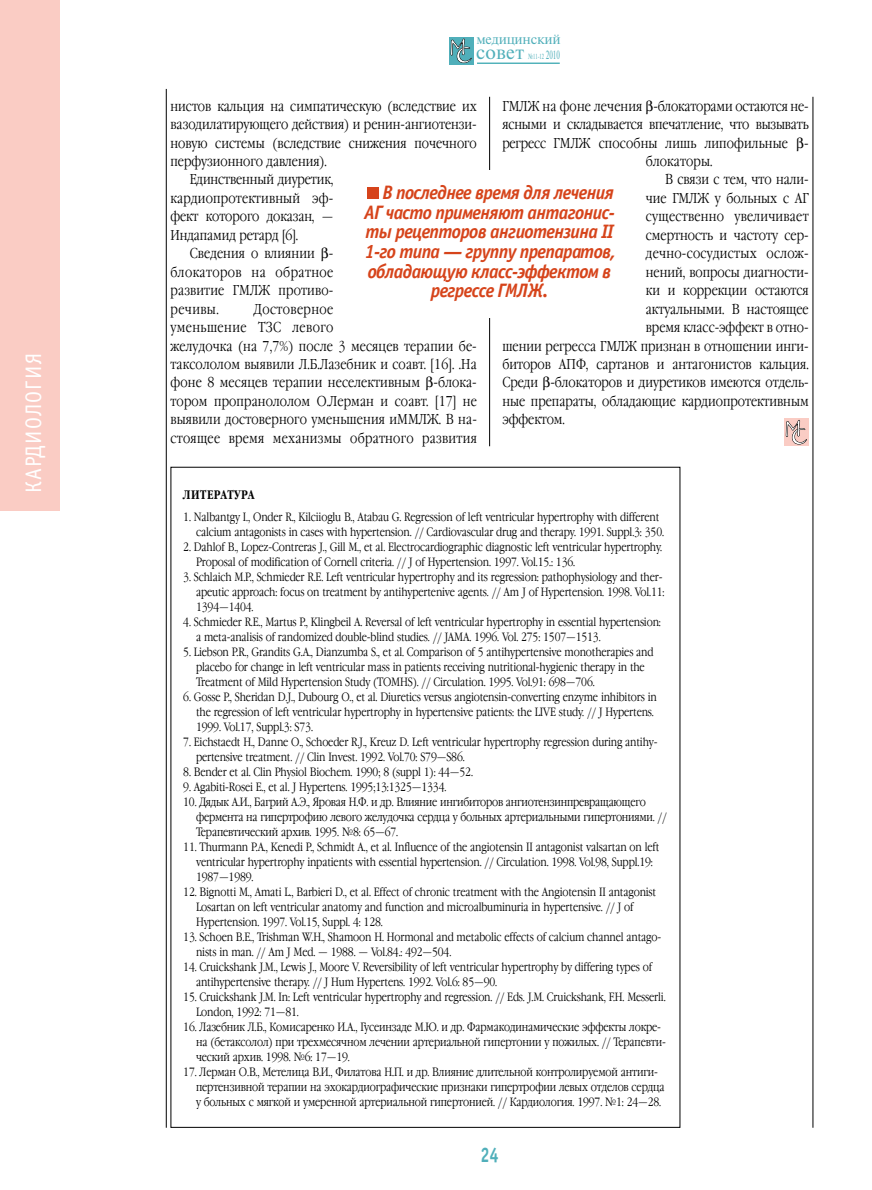
<style>
.page{position:relative;width:872px;height:1190px;background:#fff}
.page>*{position:absolute;margin:0;border:0;box-sizing:border-box;transform-origin:0 0}
.t1{font:22.5px "Officina Sans C";letter-spacing:.05em;color:#fff;scale:.95 1}
.t2{font:700 21px "Officina Sans C";color:#50afba;scale:.78 1}
.t3{font:italic 700 19.5px "Officina Sans C";letter-spacing:-.04em;color:#d6441b;scale:.95 1}
.t4{font:19.5px "Newton C";letter-spacing:.015em;color:#50afba}
.t5{font:300 14.25px/18.5px "Garamond Narrow C";color:#000}
.t6{font:300 14.25px "Garamond Narrow C";letter-spacing:.02em;color:#000}
.t7{font:300 14.25px "Garamond Narrow C";letter-spacing:.03em;color:#000}
.t8{font:13.95px "Newton C";letter-spacing:-.02em;color:#50afba}
.t9{font:700 12.3px "Garamond Narrow C";letter-spacing:.045em;color:#000;scale:.94 1}
.t10{font:300 12px/15px "Garamond Narrow C";letter-spacing:-.01em;color:#000}
.t11{font:7.5px "Newton C";color:#50afba;scale:.59 1}
.s1{font-size:12px}
</style>
<div class="page">
<div style="left:0;top:0;width:60px;height:510px;background:#faccc4"></div>
<hr style="left:489px;top:97px;width:1px;height:349px;background:#000">
<hr style="left:166px;top:89px;width:1px;height:1038px;background:#000">
<hr style="left:812px;top:97px;width:1px;height:1030px;background:#000">
<div style="left:449px;top:37px;width:24px;height:27px;background:#50afba"></div>
<hr style="left:477px;top:63px;width:82px;height:1px;background:#008e9a">
<svg style="left:450px;top:38px;width:21px;height:25px"></svg>
<div style="left:783px;top:418px;width:25px;height:28px;background:#faccc4"></div>
<svg style="left:785px;top:420px;width:21px;height:24px"></svg>
<div style="left:351px;top:170px;width:277px;height:148px;background:#fff"></div>
<div style="left:367px;top:187px;width:12px;height:12px;background:#d6441b"></div>
<h1 class="t1" style="left:25px;top:493px;width:150px;rotate:-90deg">КАРДИОЛОГИЯ</h1>
<p class="t8" style="left:476px;top:34px;width:86px">медицинский</p>
<p class="t11" style="left:528px;top:54px;width:56px">№11-12 <span class="s1">2010</span></p>
<h3 class="t4" style="left:476px;top:45px;width:50px">cовет</h3>
<p class="t5" style="left:502px;top:98px;width:308px">ГМЛЖ на фоне лечения -блокаторами остаются не-</p>
<p class="t5" style="left:502px;top:117px;width:308px">ясными и складывается впечатление, что вызывать</p>
<p class="t5" style="left:502px;top:135px;width:308px">регресс ГМЛЖ способны лишь липофильные -</p>
<p class="t5" style="left:646px;top:153px;width:68px">блокаторы.</p>
<p class="t5" style="left:665px;top:172px;width:145px">В связи с тем, что нали-</p>
<p class="t5" style="left:646px;top:190px;width:164px">чие ГМЛЖ у больных с АГ</p>
<p class="t6" style="left:646px;top:212px;width:164px">существенно увеличивает</p>
<p class="t5" style="left:646px;top:227px;width:164px">смертность и частоту сер-</p>
<p class="t6" style="left:646px;top:248px;width:164px">дечно-сосудистых ослож-</p>
<p class="t5" style="left:646px;top:264px;width:164px">нений, вопросы диагности-</p>
<p class="t5" style="left:646px;top:283px;width:164px">ки и коррекции остаются</p>
<p class="t5" style="left:646px;top:301px;width:164px">актуальными. В настоящее</p>
<p class="t5" style="left:646px;top:319px;width:164px">время класс-эффект в отно-</p>
<p class="t5" style="left:502px;top:338px;width:308px">шении регресса ГМЛЖ признан в отношении инги-</p>
<p class="t5" style="left:502px;top:356px;width:308px">биторов АПФ, сартанов и антагонистов кальция.</p>
<p class="t5" style="left:502px;top:375px;width:308px">Среди -блокаторов и диуретиков имеются отдель-</p>
<p class="t5" style="left:502px;top:393px;width:308px">ные препараты, обладающие кардиопротективным</p>
<p class="t5" style="left:502px;top:412px;width:64px">эффектом.</p>
<p class="t5" style="left:170px;top:98px;width:308px">нистов кальция на симпатическую (вследствие их</p>
<p class="t5" style="left:170px;top:117px;width:308px">вазодилатирующего действия) и ренин-ангиотензи-</p>
<p class="t5" style="left:170px;top:135px;width:308px">новую системы (вследствие снижения почечного</p>
<p class="t5" style="left:170px;top:153px;width:158px">перфузионного давления).</p>
<p class="t5" style="left:190px;top:172px;width:145px">Единственный диуретик,</p>
<p class="t5" style="left:170px;top:190px;width:164px">кардиопротективный эф-</p>
<p class="t5" style="left:170px;top:209px;width:164px">фект которого доказан, —</p>
<p class="t5" style="left:170px;top:227px;width:129px">Индапамид ретард [6].</p>
<p class="t5" style="left:190px;top:246px;width:145px">Сведения о влиянии -</p>
<p class="t7" style="left:170px;top:267px;width:164px">блокаторов на обратное</p>
<p class="t5" style="left:170px;top:283px;width:164px">развитие ГМЛЖ противо-</p>
<p class="t5" style="left:170px;top:301px;width:50px">речивы.</p>
<h3 class="t3" style="left:382px;top:186px;width:245px">В последнее время для лечения</h3>
<h3 class="t3" style="left:364px;top:205px;width:265px">АГ часто применяют антагонис-</h3>
<h3 class="t3" style="left:365px;top:225px;width:263px">ты рецепторов ангиотензина II</h3>
<h3 class="t3" style="left:364px;top:245px;width:265px">1-го типа — группу препаратов,</h3>
<h3 class="t3" style="left:368px;top:264px;width:258px">обладающую класс-эффектом в</h3>
<h3 class="t3" style="left:431px;top:284px;width:125px">регрессе ГМЛЖ.</h3>
<p class="t5" style="left:170px;top:301px;width:308px;text-indent:83px">Достоверное<br>уменьшение ТЗС левого<br>желудочка (на 7,7%) после 3 месяцев терапии бе&shy;таксололом выявили Л.Б.Лазебник и соавт. [16]. .На фоне 8 месяцев терапии неселективным -блока&shy;тором пропранололом О.Лерман и соавт. [17] не выявили достоверного уменьшения иММЛЖ. В на&shy;стоящее время механизмы обратного развития</p>
<p class="t9" style="left:183px;top:490px;width:77px">ЛИТЕРАТУРА</p>
<p class="t10" style="left:196px;top:511px;width:469px;text-indent:-13px">1. Nalbantgy I., Onder R., Kilciioglu B., Atabau G. Regression of left ventricular hypertrophy with different calcium antagonists in cases with hypertension. // Cardiovascular drug and therapy. 1991. Suppl.3: 350.</p>
<p class="t10" style="left:196px;top:541px;width:467px;text-indent:-13px">2. Dahlof B., Lopez-Contreras J., Gill M., et al. Electrocardiographic diagnostic left ventricular hypertrophy.<br>Proposal of modification of Cornell criteria. // J of Hypertension. 1997. Vol.15.: 136.</p>
<p class="t10" style="left:196px;top:571px;width:470px;text-indent:-13px">3. Schlaich M.P., Schmieder R.E. Left ventricular hypertrophy and its regression: pathophysiology and ther&shy;apeutic approach: focus on treatment by antihypertenive agents. // Am J of Hypertension. 1998. Vol.11:<br>1394—1404.</p>
<p class="t10" style="left:196px;top:616px;width:466px;text-indent:-13px">4. Schmieder R.E., Martus P., Klingbeil A. Reversal of left ventricular hypertrophy in essential hypertension: a meta-analisis of randomized double-blind studies. // JAMA. 1996. Vol. 275: 1507—1513.</p>
<p class="t10" style="left:196px;top:646px;width:459px;text-indent:-13px">5. Liebson P.R., Grandits G.A., Dianzumba S., et al. Comparison of 5 antihypertensive monotherapies and placebo for change in left ventricular mass in patients receiving nutritional-hygienic therapy in the<br>Treatment of Mild Hypertension Study (TOMHS). // Circulation. 1995. Vol.91: 698—706.</p>
<p class="t10" style="left:196px;top:691px;width:462px;text-indent:-13px">6. Gosse P., Sheridan D.J., Dubourg O., et al. Diuretics versus angiotensin-converting enzyme inhibitors in the regression of left ventricular hypertrophy in hypertensive patients: the LIVE study. // J Hypertens.<br>1999. Vol.17, Suppl.3: S73.</p>
<p class="t10" style="left:196px;top:736px;width:463px;text-indent:-13px">7. Eichstaedt H., Danne O., Schoeder R.J., Kreuz D. Left ventricular hypertrophy regression during antihy&shy;pertensive treatment. // Clin Invest. 1992. Vol.70: S79—S86.</p>
<p class="t10" style="left:183px;top:766px;width:291px">8. Bender et al. Clin Physiol Biochem. 1990; 8 (suppl 1): 44—52.</p>
<p class="t10" style="left:183px;top:781px;width:264px">9. Agabiti-Rosei E., et al. J Hypertens. 1995;13:1325—1334.</p>
<p class="t10" style="left:196px;top:796px;width:472px;text-indent:-13px">10. Дядык А.И., Багрий А.Э., Яровая Н.Ф. и др. Влияние ингибиторов ангиотензинпревращающего фермента на гипертрофию левого желудочка сердца у больных артериальными гипертониями. //<br>Терапевтический архив. 1995. №8: 65—67.</p>
<p class="t10" style="left:196px;top:841px;width:465px;text-indent:-13px">11. Thurmann P.A., Kenedi P., Schmidt A., et al. Influence of the angiotensin II antagonist valsartan on left ventricular hypertrophy inpatients with essential hypertension. // Circulation. 1998. Vol.98, Suppl.19:<br>1987—1989.</p>
<p class="t10" style="left:196px;top:886px;width:461px;text-indent:-13px">12. Bignotti M., Amati L., Barbieri D., et al. Effect of chronic treatment with the Angiotensin II antagonist<br>Losartan on left ventricular anatomy and function and microalbuminuria in hypertensive. // J of<br>Hypertension. 1997. Vol.15, Suppl. 4: 128.</p>
<p class="t10" style="left:196px;top:931px;width:467px;text-indent:-13px">13. Schoen B.E., Trishman W.H., Shamoon H. Hormonal and metabolic effects of calcium channel antago&shy;nists in man. // Am J Med. — 1988. — Vol.84.: 492—504.</p>
<p class="t10" style="left:196px;top:961px;width:457px;text-indent:-13px">14. Cruickshank J.M., Lewis J., Moore V. Reversibility of left ventricular hypertrophy by differing types of antihypertensive therapy. // J Hum Hypertens. 1992. Vol.6: 85—90.</p>
<p class="t10" style="left:196px;top:991px;width:471px;text-indent:-13px">15. Cruickshank J.M. In: Left ventricular hypertrophy and regression. // Eds. J.M. Cruickshank, F.H. Messerli.<br>London, 1992: 71—81.</p>
<p class="t10" style="left:196px;top:1021px;width:471px;text-indent:-13px">16. Лазебник Л.Б., Комисаренко И.А., Гусеинзаде М.Ю. и др. Фармакодинамические эффекты локре&shy;на (бетаксолол) при трехмесячном лечении артериальной гипертонии у пожилых. // Терапевти&shy;ческий архив. 1998. №6: 17—19.</p>
<p class="t10" style="left:196px;top:1066px;width:470px;text-indent:-13px">17. Лерман О.В., Метелица В.И., Филатова Н.П. и др. Влияние длительной контролируемой антиги&shy;пертензивной терапии на эхокардиографические признаки гипертрофии левых отделов сердца у больных с мягкой и умеренной артериальной гипертонией. // Кардиология. 1997. №1: 24—28.</p>
<h2 class="t2" style="left:480px;top:1147px;width:25px">24</h2>
</div>
